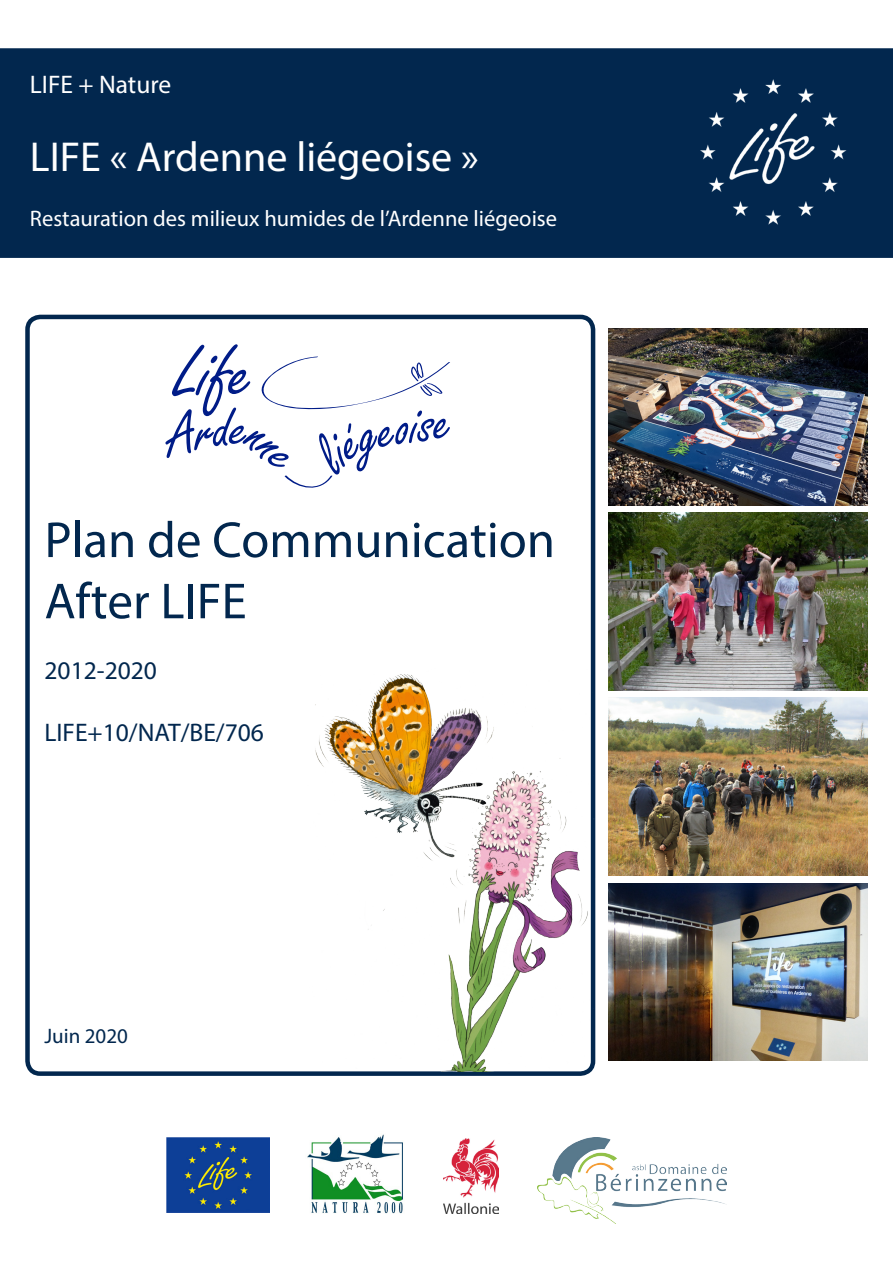
<style>
.page{position:relative;width:893px;height:1263px;background:#fff}
.page>*{position:absolute;margin:0;border:0;box-sizing:border-box;transform-origin:0 0}
.t1{font:81px "Freestyle Script";color:#001c88}
.t2{font:51px "Myriad Pro";color:#02274e}
.t3{font:42px "Myriad Pro";color:#fff}
.t4{font:25.5px "Myriad Pro";color:#02274e}
.t5{font:25.5px "Myriad Pro";color:#fff}
.t6{font:22.5px "Myriad Pro";color:#fff}
.t7{font:21px "Myriad Pro";color:#02274e}
</style>
<div class="page">
<div style="left:0;top:48px;width:893px;height:210px;background:#02274e"></div>
<div style="left:25px;top:315px;width:570px;height:761px;border:4px solid #02274e;border-radius:13px"></div>
<img style="left:315px;top:665px;width:280px;height:406px">
<img style="left:307px;top:1134px;width:96px;height:80px">
<img style="left:537px;top:1137px;width:190px;height:86px">
<img style="left:443px;top:1138px;width:55px;height:75px">
<img style="left:166px;top:1137px;width:104px;height:75px">
<img style="left:608px;top:328px;width:260px;height:178px">
<img style="left:608px;top:513px;width:260px;height:177px">
<img style="left:608px;top:697px;width:260px;height:178px">
<img style="left:608px;top:883px;width:260px;height:178px">
<img style="left:700px;top:74px;width:147px;height:158px">
<svg style="left:261px;top:356px;width:189px;height:132px"></svg>
<p class="t5" style="left:30px;top:69px;width:143px">LIFE + Nature</p>
<p class="t3" style="left:30px;top:131px;width:450px">LIFE « Ardenne liégeoise »</p>
<p class="t6" style="left:30px;top:205px;width:529px">Restauration des milieux humides de l’Ardenne liégeoise</p>
<p class="t1" style="left:175px;top:328px;width:80px">Life</p>
<p class="t2" style="left:45px;top:508px;width:512px">Plan de Communication</p>
<p class="t2" style="left:45px;top:570px;width:204px">After LIFE</p>
<p class="t4" style="left:45px;top:655px;width:114px">2012-2020</p>
<p class="t4" style="left:45px;top:716px;width:221px">LIFE+10/NAT/BE/706</p>
<p class="t7" style="left:45px;top:1023px;width:85px">Juin 2020</p>
</div>
